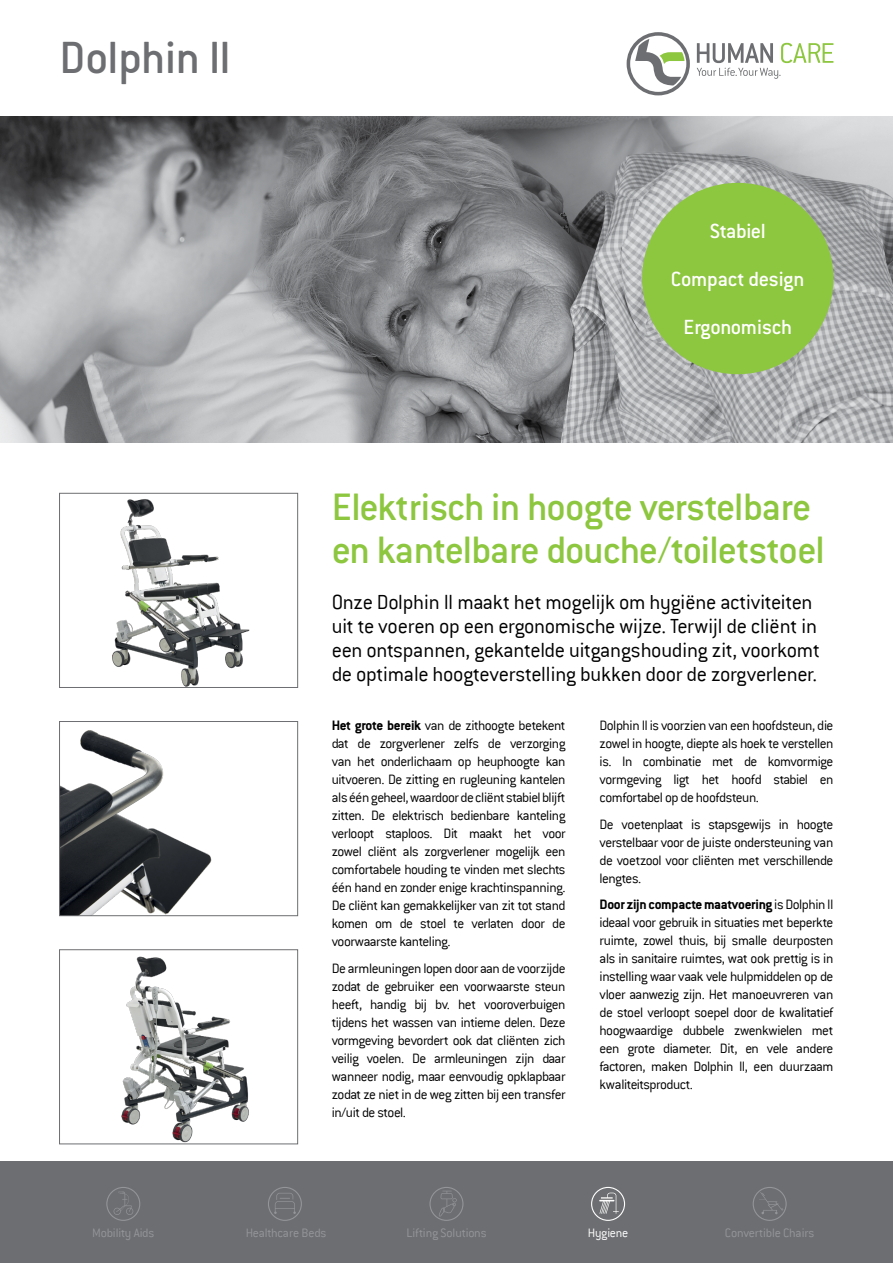
<style>
.page{position:relative;width:893px;height:1263px;background:#fff}
.page>*{position:absolute;margin:0;border:0;box-sizing:border-box;transform-origin:0 0}
.t1{font:49.5px "Conduit ITC Medium";color:#6d6e71}
.t2{font:42px/43.5px "Conduit ITC Medium";letter-spacing:-.025em;color:#8dc63f}
.t3{font:300 22.5px/24px "Conduit ITC";letter-spacing:-.015em;color:#000}
.t4{font:22.5px/48px "Conduit ITC Medium";letter-spacing:-.015em;color:#fff;text-align:center}
.t5{font:300 15px/18px "Conduit ITC";letter-spacing:-.035em;color:#000;text-align:justify}
.t6{font:300 13.5px "Conduit ITC";letter-spacing:-.015em;color:#939598}
.t7{font:300 13.5px "Conduit ITC";letter-spacing:-.02em;color:#fff}
.s1{font-weight:700}
</style>
<div class="page">
<div style="left:0;top:1161px;width:893px;height:102px;background:#6d6e71"></div>
<svg style="left:627px;top:32px;width:63px;height:63px"></svg>
<svg style="left:697px;top:43px;width:136px;height:36px"></svg>
<svg style="left:106px;top:1187px;width:34px;height:34px"></svg>
<svg style="left:753px;top:1187px;width:34px;height:34px"></svg>
<svg style="left:591px;top:1187px;width:34px;height:34px"></svg>
<svg style="left:429px;top:1187px;width:34px;height:34px"></svg>
<svg style="left:268px;top:1187px;width:34px;height:34px"></svg>
<img style="left:112px;top:499px;width:138px;height:187px">
<div style="left:59px;top:493px;width:239px;height:195px;border:1px solid #6d6e71"></div>
<img style="left:61px;top:730px;width:151px;height:184px">
<div style="left:59px;top:721px;width:239px;height:195px;border:1px solid #6d6e71"></div>
<img style="left:121px;top:956px;width:128px;height:186px">
<div style="left:59px;top:949px;width:239px;height:195px;border:1px solid #6d6e71"></div>
<img style="left:0;top:116px;width:893px;height:326px">
<div style="left:642px;top:183px;width:191px;height:191px;background:#8dc63f;border-radius:50%"></div>
<h1 class="t1" style="left:60px;top:28px;width:173px">Dolphin II</h1>
<h3 class="t4" style="left:671px;top:206px;width:135px">Stabiel<br>Compact design<br>Ergonomisch</h3>
<h2 class="t2" style="left:332px;top:484px;width:494px">Elektrisch in hoogte verstelbare en kantelbare douche/toiletstoel</h2>
<p class="t3" style="left:332px;top:589px;width:490px">Onze Dolphin II maakt het mogelijk om hygiëne activiteiten uit te voeren op een ergonomische wijze. Terwijl de cliënt in een ontspannen, gekantelde uitgangshouding zit, voorkomt de optimale hoogteverstelling bukken door de zorgverlener.</p>
<p class="t5" style="left:332px;top:716px;width:235px"><span class="s1">Het grote bereik</span> van de zithoogte betekent dat de zorgverlener zelfs de verzorging van het onderlichaam op heuphoogte kan uitvoeren. De zitting en rugleuning kantelen als één geheel, waardoor de cliënt stabiel blijft zitten. De elektrisch bedienbare kanteling verloopt staploos. Dit maakt het voor zowel cliënt als zorgverlener mogelijk een comfortabele houding te vinden met slechts één hand en zonder enige krachtinspanning.<br>De cliënt kan gemakkelijker van zit tot stand komen om de stoel te verlaten door de voorwaarste kanteling.</p>
<p class="t5" style="left:332px;top:959px;width:235px">De armleuningen lopen door aan de voorzijde zodat de gebruiker een voorwaarste steun heeft, handig bij bv. het vooroverbuigen tijdens het wassen van intieme delen. Deze vormgeving bevordert ook dat cliënten zich veilig voelen. De armleuningen zijn daar wanneer nodig, maar eenvoudig opklapbaar zodat ze niet in de weg zitten bij een transfer in/uit de stoel.</p>
<p class="t5" style="left:600px;top:716px;width:235px">Dolphin II is voorzien van een hoofdsteun, die zowel in hoogte, diepte als hoek te verstellen is. In combinatie met de komvormige vormgeving ligt het hoofd stabiel en comfortabel op de hoofdsteun.</p>
<p class="t5" style="left:600px;top:815px;width:235px">De voetenplaat is stapsgewijs in hoogte verstelbaar voor de juiste ondersteuning van de voetzool voor cliënten met verschillende lengtes.</p>
<p class="t5" style="left:600px;top:895px;width:235px"><span class="s1">Door zijn compacte maatvoering</span> is Dolphin II ideaal voor gebruik in situaties met beperkte ruimte, zowel thuis, bij smalle deurposten als in sanitaire ruimtes, wat ook prettig is in instelling waar vaak vele hulpmiddelen op de vloer aanwezig zijn. Het manoeuvreren van de stoel verloopt soepel door de kwalitatief hoogwaardige dubbele zwenkwielen met een grote diameter. Dit, en vele andere factoren, maken Dolphin II, een duurzaam kwaliteitsproduct.</p>
<p class="t6" style="left:92px;top:1225px;width:64px">Mobility Aids</p>
<p class="t6" style="left:246px;top:1225px;width:82px">Healthcare Beds</p>
<p class="t6" style="left:406px;top:1225px;width:82px">Lifting Solutions</p>
<p class="t7" style="left:588px;top:1225px;width:42px">Hygiene</p>
<p class="t6" style="left:725px;top:1225px;width:91px">Convertible Chairs</p>
</div>
